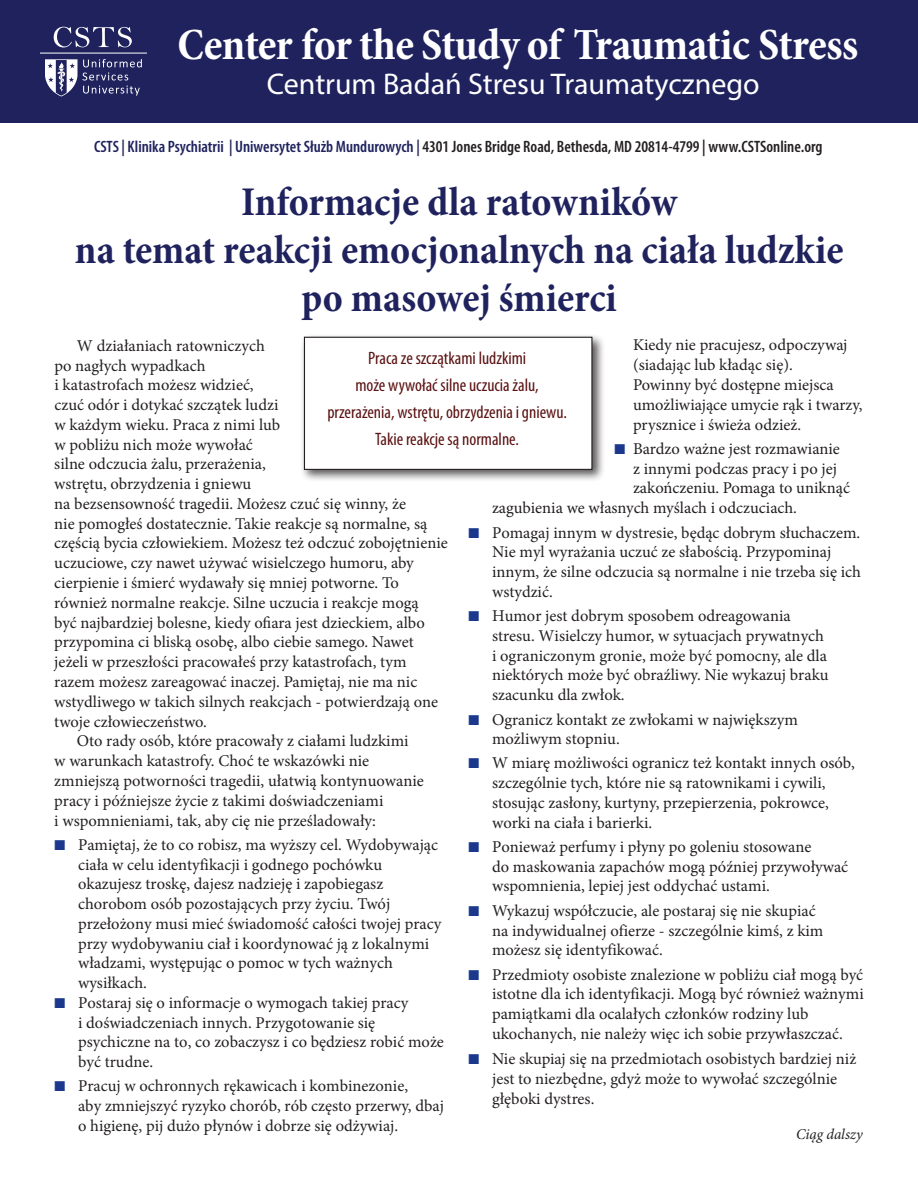
<style>
.page{position:relative;width:918px;height:1188px;background:#fff}
.page>*{position:absolute;margin:0;border:0;box-sizing:border-box;transform-origin:0 0}
.Subhead_2{font:700 condensed 45px "Minion Pro";letter-spacing:-.015em;color:#fff}
.t1{font:700 condensed 41.25px/48px "Minion Pro";color:#1f225d;text-align:center}
.t2{font:30px "Myriad Pro";color:#fff}
.PQ_centered{font:condensed 18px/27px "Myriad Pro";color:#5b1212;text-align:center}
.text{font:16.5px/19.8px "Minion Pro";color:#231f20}
.text-2{font:600 condensed 16.5px "Myriad Pro";color:#231f20}
.h1b{font:italic 15px "Minion Pro";letter-spacing:-.005em;color:#231f20}
.s1{color:#1f225d}
.s2{color:#1b388c}
</style>
<div class="page">
<div style="left:300px;top:333px;width:305px;height:150px;background:#231f20;opacity:.75"></div>
<div style="left:304px;top:337px;width:288px;height:132px;background:#fff"></div>
<div style="left:304px;top:337px;width:288px;height:133px;border:1px solid #231f20"></div>
<div style="left:0;top:0;width:918px;height:123px;background:#1f225d"></div>
<svg style="left:83px;top:59px;width:59px;height:37px"></svg>
<svg style="left:45px;top:59px;width:32px;height:38px"></svg>
<hr style="left:40px;top:53px;width:107px;height:1px;background:#fff">
<svg style="left:54px;top:27px;width:78px;height:20px"></svg>
<p class="Subhead_2" style="left:177px;top:13px;width:683px">Center for the Study of Traumatic Stress</p>
<p class="t2" style="left:267px;top:65px;width:494px">Centrum Badań Stresu Traumatycznego</p>
<p class="text-2" style="left:94px;top:138px;width:730px"><span class="s1">CSTS | Klinika Psychiatrii | Uniwersytet Służb Mundurowych |</span> 4301 Jones Bridge Road, Bethesda, MD 20814-4799 | www.CSTSonline.org</p>
<p class="t1" style="left:241px;top:177px;width:438px">Informacje dla ratowników</p>
<p class="t1" style="left:75px;top:225px;width:770px">na temat reakcji emocjonalnych na ciała ludzkie po masowej śmierci</p>
<p class="PQ_centered" style="left:327px;top:345px;width:241px">Praca ze szczątkami ludzkimi<br>może wywołać silne uczucia żalu, przerażenia, wstrętu, obrzydzenia i gniewu.<br>Takie reakcje są normalne.</p>
<p class="text" style="left:633px;top:335px;width:231px">Kiedy nie pracujesz, odpoczywaj (siadając lub kładąc się).<br>Powinny być dostępne miejsca umożliwiające umycie rąk i twarzy, prysznice i świeża odzież.</p>
<p class="text" style="left:614px;top:439px;width:227px"><span class="s2">■</span> Bardzo ważne jest rozmawianie</p>
<p class="text" style="left:633px;top:459px;width:206px">z innymi podczas pracy i po jej</p>
<p class="text" style="left:633px;top:478px;width:218px">zakończeniu. Pomaga to uniknąć</p>
<p class="text" style="left:492px;top:498px;width:306px">zagubienia we własnych myślach i odczuciach.</p>
<p class="text" style="left:492px;top:523px;width:370px;text-indent:-24px"><span class="s2">■</span> Pomagaj innym w dystresie, będąc dobrym słuchaczem.<br>Nie myl wyrażania uczuć ze słabością. Przypominaj innym, że silne odczucia są normalne i nie trzeba się ich wstydzić.</p>
<p class="text" style="left:492px;top:606px;width:338px;text-indent:-24px"><span class="s2">■</span> Humor jest dobrym sposobem odreagowania stresu. Wisielczy humor, w sytuacjach prywatnych i ograniczonym gronie, może być pomocny, ale dla niektórych może być obraźliwy. Nie wykazuj braku szacunku dla zwłok.</p>
<p class="text" style="left:492px;top:710px;width:307px;text-indent:-24px"><span class="s2">■</span> Ogranicz kontakt ze zwłokami w największym możliwym stopniu.</p>
<p class="text" style="left:492px;top:753px;width:364px;text-indent:-24px"><span class="s2">■</span> W miarę możliwości ogranicz też kontakt innych osób, szczególnie tych, które nie są ratownikami i cywili, stosując zasłony, kurtyny, przepierzenia, pokrowce, worki na ciała i barierki.</p>
<p class="text" style="left:492px;top:837px;width:358px;text-indent:-24px"><span class="s2">■</span> Ponieważ perfumy i płyny po goleniu stosowane<br>do maskowania zapachów mogą później przywoływać wspomnienia, lepiej jest oddychać ustami.</p>
<p class="text" style="left:492px;top:901px;width:333px;text-indent:-24px"><span class="s2">■</span> Wykazuj współczucie, ale postaraj się nie skupiać na indywidualnej ofierze - szczególnie kimś, z kim możesz się identyfikować.</p>
<p class="text" style="left:492px;top:964px;width:373px;text-indent:-24px"><span class="s2">■</span> Przedmioty osobiste znalezione w pobliżu ciał mogą być istotne dla ich identyfikacji. Mogą być również ważnymi pamiątkami dla ocalałych członków rodziny lub ukochanych, nie należy więc ich sobie przywłaszczać.</p>
<p class="text" style="left:492px;top:1049px;width:366px;text-indent:-24px"><span class="s2">■</span> Nie skupiaj się na przedmiotach osobistych bardziej niż jest to niezbędne, gdyż może to wywołać szczególnie głęboki dystres.</p>
<p class="text" style="left:54px;top:336px;width:227px;text-indent:22px">W działaniach ratowniczych po nagłych wypadkach<br>i katastrofach możesz widzieć, czuć odór i dotykać szczątek ludzi w każdym wieku. Praca z nimi lub w pobliżu nich może wywołać</p>
<p class="text" style="left:54px;top:454px;width:213px">silne odczucia żalu, przerażenia,</p>
<p class="text" style="left:54px;top:474px;width:199px">wstrętu, obrzydzenia i gniewu</p>
<p class="text" style="left:54px;top:494px;width:353px">na bezsensowność tragedii. Możesz czuć się winny, że</p>
<p class="text" style="left:54px;top:514px;width:375px">nie pomogłeś dostatecznie. Takie reakcje są normalne, są</p>
<p class="text" style="left:54px;top:533px;width:395px">częścią bycia człowiekiem. Możesz też odczuć zobojętnienie</p>
<p class="text" style="left:54px;top:553px;width:361px">uczuciowe, czy nawet używać wisielczego humoru, aby</p>
<p class="text" style="left:54px;top:573px;width:346px">cierpienie i śmierć wydawały się mniej potworne. To</p>
<p class="text" style="left:54px;top:593px;width:366px">również normalne reakcje. Silne uczucia i reakcje mogą</p>
<p class="text" style="left:54px;top:613px;width:372px">być najbardziej bolesne, kiedy ofiara jest dzieckiem, albo</p>
<p class="text" style="left:54px;top:632px;width:361px">przypomina ci bliską osobę, albo ciebie samego. Nawet</p>
<p class="text" style="left:54px;top:652px;width:354px">jeżeli w przeszłości pracowałeś przy katastrofach, tym</p>
<p class="text" style="left:54px;top:672px;width:365px">razem możesz zareagować inaczej. Pamiętaj, nie ma nic</p>
<p class="text" style="left:54px;top:692px;width:385px">wstydliwego w takich silnych reakcjach - potwierdzają one</p>
<p class="text" style="left:54px;top:712px;width:154px">twoje człowieczeństwo.</p>
<p class="text" style="left:77px;top:731px;width:333px">Oto rady osób, które pracowały z ciałami ludzkimi</p>
<p class="text" style="left:54px;top:751px;width:317px">w warunkach katastrofy. Choć te wskazówki nie</p>
<p class="text" style="left:54px;top:771px;width:371px">zmniejszą potworności tragedii, ułatwią kontynuowanie</p>
<p class="text" style="left:54px;top:791px;width:331px">pracy i późniejsze życie z takimi doświadczeniami</p>
<p class="text" style="left:54px;top:811px;width:323px">i wspomnieniami, tak, aby cię nie prześladowały:</p>
<p class="text" style="left:78px;top:835px;width:365px;text-indent:-24px"><span class="s2">■</span> Pamiętaj, że to co robisz, ma wyższy cel. Wydobywając ciała w celu identyfikacji i godnego pochówku okazujesz troskę, dajesz nadzieję i zapobiegasz chorobom osób pozostających przy życiu. Twój przełożony musi mieć świadomość całości twojej pracy przy wydobywaniu ciał i koordynować ją z lokalnymi władzami, występując o pomoc w tych ważnych wysiłkach.</p>
<p class="text" style="left:78px;top:993px;width:367px;text-indent:-24px"><span class="s2">■</span> Postaraj się o informacje o wymogach takiej pracy<br>i doświadczeniach innych. Przygotowanie się psychiczne na to, co zobaczysz i co będziesz robić może być trudne.</p>
<p class="text" style="left:78px;top:1076px;width:367px;text-indent:-24px"><span class="s2">■</span> Pracuj w ochronnych rękawicach i kombinezonie,<br>aby zmniejszyć ryzyko chorób, rób często przerwy, dbaj o higienę, pij dużo płynów i dobrze się odżywiaj.</p>
<p class="h1b" style="left:796px;top:1125px;width:68px">Ciąg dalszy</p>
</div>
